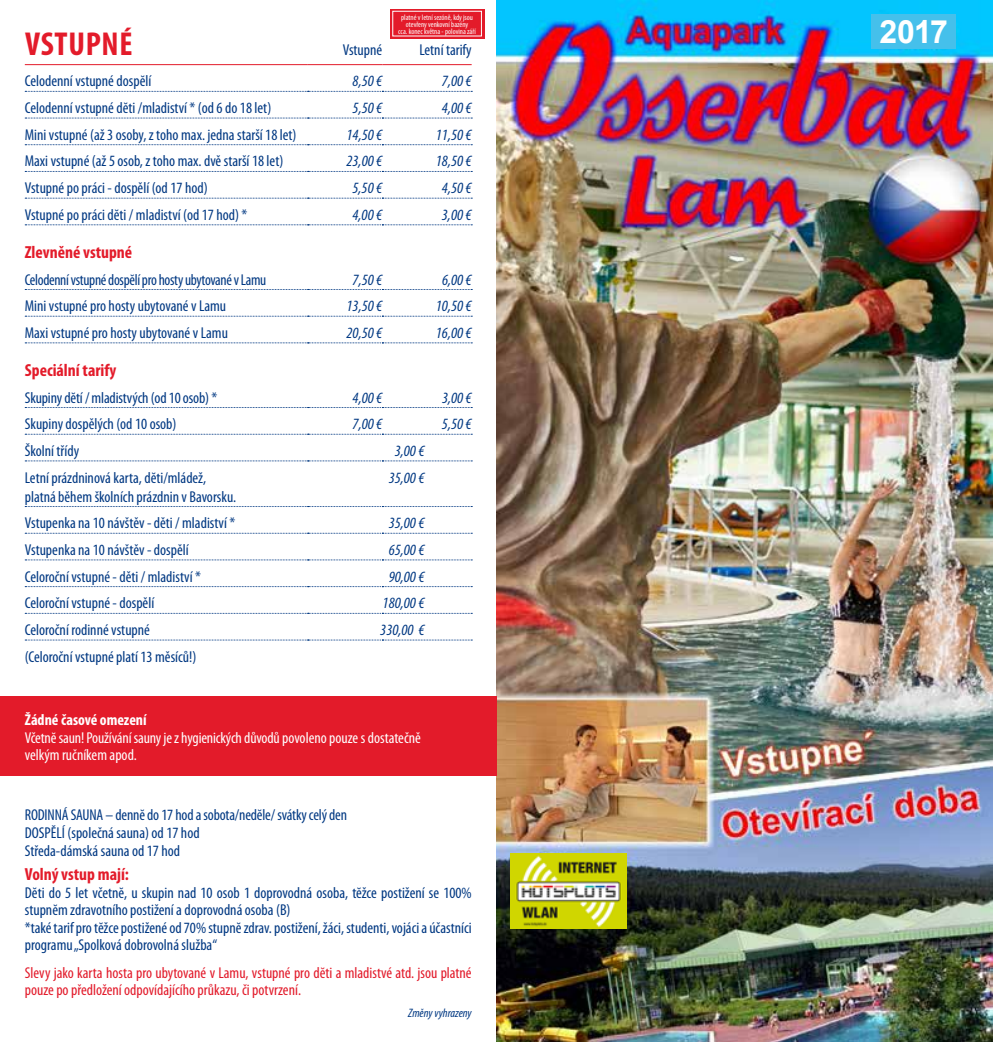
<style>
.page{position:relative;width:993px;height:1042px;background:#fff}
.page>*{position:absolute;margin:0;border:0;box-sizing:border-box;transform-origin:0 0}
.t1{font:700 condensed 33.25px "Myriad Pro";letter-spacing:.02em;color:#e31b2a}
.t2{font:700 32.02px "Arial";color:#fff}
.t3{font:700 condensed 17.5px "Myriad Pro";color:#e31b2a}
.t4{font:condensed 15.75px/17.5px "Myriad Pro";color:#003882}
.t5{font:italic condensed 15.75px "Myriad Pro";color:#003882}
.t6{font:condensed 15.75px/17.5px "Myriad Pro";color:#e21a2a}
.t7{font:condensed 15.75px/17.5px "Myriad Pro";letter-spacing:-.01em;color:#fff}
.t8{font:condensed 15.75px "Myriad Pro";letter-spacing:-.02em;color:#003882}
.t9{font:700 condensed 15.75px "Myriad Pro";color:#fff}
.t10{font:italic condensed 12.25px "Myriad Pro";color:#003882}
.t11{font:condensed 7.88px/7px "Myriad Pro";color:#fff;text-align:center}
</style>
<div class="page">
<img style="left:496px;top:0;width:496px;height:1042px">
<div style="left:0;top:697px;width:496px;height:79px;background:#e31b2a"></div>
<hr style="left:25px;top:64px;width:283px;height:1px;background:#e31b2a">
<hr style="left:308px;top:64px;width:74px;height:1px;background:#e31b2a">
<hr style="left:382px;top:64px;width:89px;height:1px;background:#e31b2a">
<svg style="left:25px;top:91px;width:447px;height:1px"></svg>
<svg style="left:25px;top:118px;width:447px;height:1px"></svg>
<svg style="left:25px;top:144px;width:447px;height:1px"></svg>
<svg style="left:25px;top:171px;width:447px;height:1px"></svg>
<svg style="left:25px;top:198px;width:447px;height:1px"></svg>
<svg style="left:25px;top:224px;width:447px;height:1px"></svg>
<svg style="left:25px;top:289px;width:447px;height:1px"></svg>
<svg style="left:25px;top:316px;width:447px;height:1px"></svg>
<svg style="left:25px;top:342px;width:447px;height:1px"></svg>
<svg style="left:25px;top:407px;width:447px;height:1px"></svg>
<svg style="left:25px;top:434px;width:447px;height:1px"></svg>
<svg style="left:25px;top:460px;width:447px;height:1px"></svg>
<svg style="left:25px;top:506px;width:447px;height:1px"></svg>
<svg style="left:25px;top:533px;width:447px;height:1px"></svg>
<svg style="left:25px;top:559px;width:447px;height:1px"></svg>
<svg style="left:25px;top:586px;width:447px;height:1px"></svg>
<svg style="left:25px;top:613px;width:447px;height:1px"></svg>
<svg style="left:25px;top:640px;width:447px;height:1px"></svg>
<img style="left:510px;top:853px;width:116px;height:76px">
<div style="left:390px;top:9px;width:94px;height:29px;background:#e31b2a"></div>
<div style="left:392px;top:11px;width:89px;height:25px;border:1px solid #fff"></div>
<div style="left:871px;top:14px;width:84px;height:35px;background:#45c0eb"></div>
<h1 class="t1" style="left:25px;top:25px;width:109px">VSTUPNÉ</h1>
<p class="t11" style="left:398px;top:13px;width:79px">platné v letní sezóně, kdy jsou otevřeny venkovní bazény<br>cca. konec května - polovina září</p>
<p class="t4" style="left:342px;top:41px;width:41px">Vstupné</p>
<p class="t4" style="left:419px;top:41px;width:54px">Letní tarify</p>
<p class="t4" style="left:25px;top:72px;width:128px">Celodenní vstupné dospĕlí</p>
<p class="t5" style="left:352px;top:72px;width:31px">8,50 €</p>
<p class="t5" style="left:442px;top:72px;width:31px">7,00 €</p>
<p class="t4" style="left:25px;top:99px;width:248px">Celodenní vstupné dĕti /mladiství * (od 6 do 18 let)</p>
<p class="t5" style="left:352px;top:98px;width:31px">5,50 €</p>
<p class="t5" style="left:442px;top:98px;width:31px">4,00 €</p>
<p class="t4" style="left:25px;top:126px;width:273px">Mini vstupné (až 3 osoby, z toho max. jedna starší 18 let)</p>
<p class="t5" style="left:346px;top:125px;width:37px">14,50 €</p>
<p class="t5" style="left:435px;top:125px;width:37px">11,50 €</p>
<p class="t4" style="left:25px;top:152px;width:260px">Maxi vstupné (až 5 osob, z toho max. dvě starší 18 let)</p>
<p class="t5" style="left:346px;top:152px;width:37px">23,00 €</p>
<p class="t5" style="left:435px;top:152px;width:37px">18,50 €</p>
<p class="t4" style="left:25px;top:179px;width:184px">Vstupné po práci - dospělí (od 17 hod)</p>
<p class="t5" style="left:352px;top:178px;width:31px">5,50 €</p>
<p class="t5" style="left:442px;top:178px;width:31px">4,50 €</p>
<p class="t4" style="left:25px;top:206px;width:224px">Vstupné po práci dĕti / mladiství (od 17 hod) *</p>
<p class="t5" style="left:352px;top:205px;width:31px">4,00 €</p>
<p class="t5" style="left:442px;top:205px;width:31px">3,00 €</p>
<p class="t3" style="left:25px;top:242px;width:109px">Zlevněné vstupné</p>
<p class="t8" style="left:25px;top:270px;width:243px">Celodenní vstupné dospĕlí pro hosty ubytované v Lamu</p>
<p class="t5" style="left:352px;top:270px;width:31px">7,50 €</p>
<p class="t5" style="left:442px;top:270px;width:31px">6,00 €</p>
<p class="t4" style="left:25px;top:297px;width:203px">Mini vstupné pro hosty ubytované v Lamu</p>
<p class="t5" style="left:346px;top:296px;width:37px">13,50 €</p>
<p class="t5" style="left:436px;top:296px;width:37px">10,50 €</p>
<p class="t4" style="left:25px;top:324px;width:204px">Maxi vstupné pro hosty ubytované v Lamu</p>
<p class="t5" style="left:346px;top:323px;width:37px">20,50 €</p>
<p class="t5" style="left:436px;top:323px;width:37px">16,00 €</p>
<p class="t3" style="left:25px;top:360px;width:93px">Speciální tarify</p>
<p class="t4" style="left:25px;top:388px;width:194px">Skupiny dĕtí / mladistvých (od 10 osob) *</p>
<p class="t5" style="left:352px;top:388px;width:31px">4,00 €</p>
<p class="t5" style="left:442px;top:388px;width:31px">3,00 €</p>
<p class="t4" style="left:25px;top:415px;width:153px">Skupiny dospělých (od 10 osob)</p>
<p class="t5" style="left:352px;top:414px;width:31px">7,00 €</p>
<p class="t5" style="left:442px;top:414px;width:31px">5,50 €</p>
<p class="t4" style="left:25px;top:442px;width:56px">Školní třídy</p>
<p class="t5" style="left:394px;top:441px;width:31px">3,00 €</p>
<p class="t4" style="left:25px;top:468px;width:213px;line-height:18.9px">Letní prázdninová karta, dĕti/mládež, platná během školních prázdnin v Bavorsku.</p>
<p class="t5" style="left:388px;top:468px;width:37px">35,00 €</p>
<p class="t4" style="left:25px;top:514px;width:212px">Vstupenka na 10 návštěv - děti / mladiství *</p>
<p class="t5" style="left:388px;top:513px;width:37px">35,00 €</p>
<p class="t4" style="left:25px;top:541px;width:165px">Vstupenka na 10 návštěv - dospělí</p>
<p class="t5" style="left:388px;top:540px;width:37px">65,00 €</p>
<p class="t4" style="left:25px;top:567px;width:178px">Celoroční vstupné - děti / mladiství *</p>
<p class="t5" style="left:388px;top:567px;width:37px">90,00 €</p>
<p class="t4" style="left:25px;top:594px;width:131px">Celoroční vstupné - dospělí</p>
<p class="t5" style="left:382px;top:594px;width:43px">180,00 €</p>
<p class="t4" style="left:25px;top:621px;width:127px">Celoroční rodinné vstupné</p>
<p class="t5" style="left:380px;top:620px;width:46px">330,00 €</p>
<p class="t4" style="left:25px;top:647px;width:173px">(Celoroční vstupné platí 13 měsíců!)</p>
<p class="t9" style="left:25px;top:711px;width:123px">Žádné časové omezení</p>
<p class="t7" style="left:25px;top:728px;width:397px">Včetnĕ saun! Používání sauny je z hygienických důvodů povoleno pouze s dostatečně velkým ručníkem apod.</p>
<p class="t4" style="left:25px;top:806px;width:324px">RODINNÁ SAUNA – dennĕ do 17 hod a sobota/nedĕle/ svátky celý den<br>DOSPĚLÍ (společná sauna) od 17 hod<br>Středa-dámská sauna od 17 hod</p>
<p class="t3" style="left:25px;top:865px;width:106px">Volný vstup mají:</p>
<p class="t4" style="left:25px;top:884px;width:448px">Dĕti do 5 let včetnĕ, u skupin nad 10 osob 1 doprovodná osoba, tĕžce postižení se 100% stupnĕm zdravotního postižení a doprovodná osoba (B)<br>*také tarif pro tĕžce postižené od 70% stupnĕ zdrav. postižení, žáci, studenti, vojáci a účastníci programu „Spolková dobrovolná služba“</p>
<p class="t6" style="left:25px;top:964px;width:448px">Slevy jako karta hosta pro ubytované v Lamu, vstupné pro dĕti a mladistvé atd. jsou platné pouze po předložení odpovídajícího průkazu, či potvrzení.</p>
<p class="t10" style="left:408px;top:1005px;width:65px">Změny vyhrazeny</p>
<h2 class="t2" style="left:879px;top:11px;width:70px">2017</h2>
</div>
